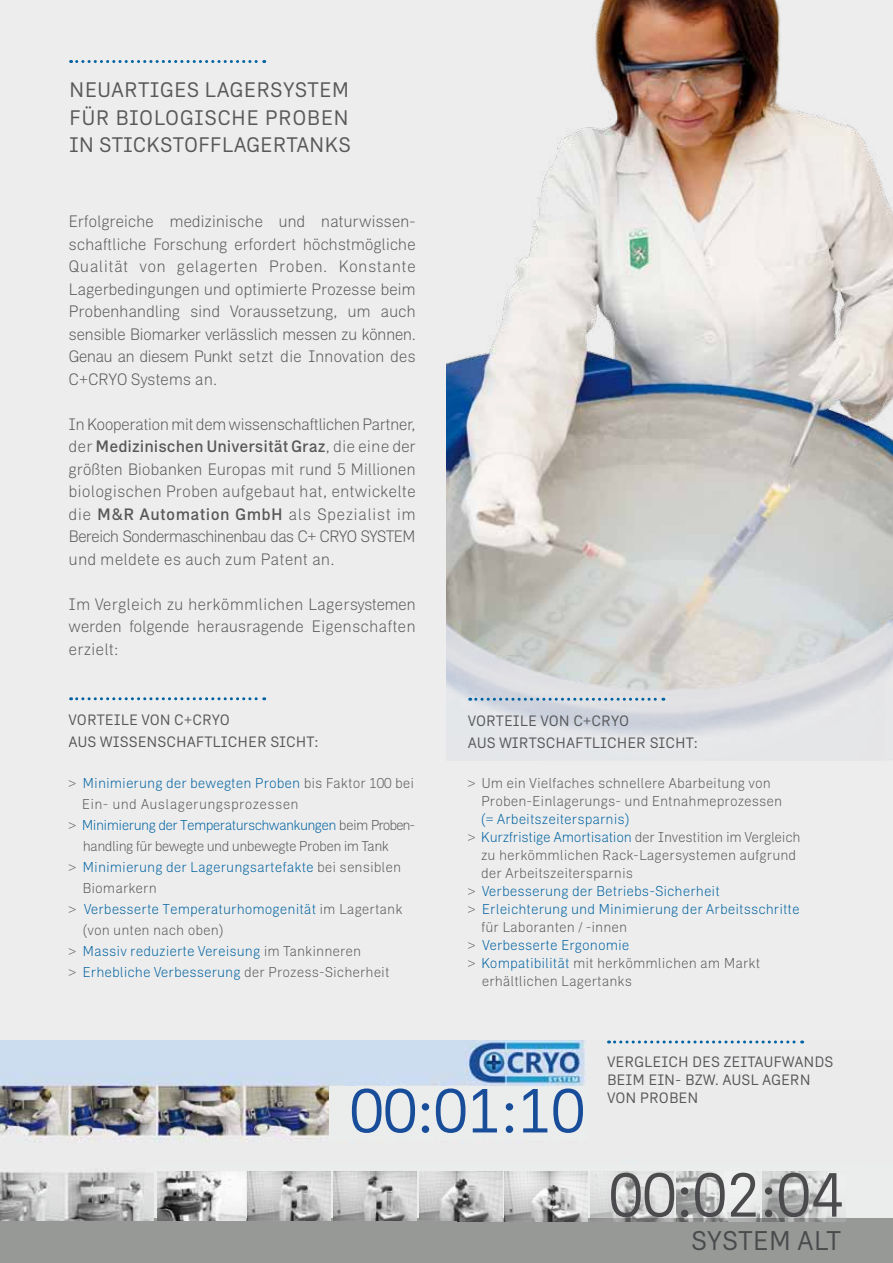
<style>
.page{position:relative;width:893px;height:1263px;background:#ededed}
.page>*{position:absolute;margin:0;border:0;box-sizing:border-box;transform-origin:0 0}
.t1{font:62.1px "Zimmer";color:#184d9a}
.t2{font:62.1px "Zimmer";color:#4b4b4d}
.t3{font:27px "Zimmer";color:#4b4b4d}
.t4{font:21px "Zimmer";letter-spacing:.01em;color:#58585a}
.t5{font:300 16.5px/22.5px "Zimmer";letter-spacing:-.02em;color:#58585a;text-align:justify}
.t6{font:15px/22.4px "Zimmer";color:#58585a}
.t7{font:300 14.25px "Zimmer";color:#0062a1}
.t8{font:300 14.25px/18px "Zimmer";color:#58585a}
.t9{font:300 14.25px "Zimmer";letter-spacing:-.02em;color:#58585a}
.t10{font:300 14.25px "Zimmer";letter-spacing:-.045em;color:#0062a1}
.t11{font:300 14.25px "Zimmer";letter-spacing:-.04em;color:#58585a}
.t12{font:300 14.25px "Zimmer";letter-spacing:.02em;color:#58585a}
.s1{font-weight:500}
.s2{color:#58585a}
.s3{color:#0062a1}
</style>
<div class="page">
<svg style="left:71px;top:60px;width:194px;height:3px"></svg>
<img style="left:446px;top:0;width:447px;height:737px">
<svg style="left:71px;top:697px;width:194px;height:3px"></svg>
<svg style="left:470px;top:698px;width:194px;height:3px"></svg>
<img style="left:0;top:1040px;width:805px;height:181px">
<div style="left:155px;top:1164px;width:738px;height:55px;background:#ebecec"></div>
<div style="left:330px;top:1086px;width:258px;height:55px;background:#ebecec"></div>
<div style="left:155px;top:1219px;width:738px;height:44px;background:#979997"></div>
<img style="left:158px;top:1172px;width:87px;height:49px">
<img style="left:248px;top:1172px;width:83px;height:49px">
<img style="left:505px;top:1172px;width:83px;height:49px">
<img style="left:334px;top:1172px;width:82px;height:49px">
<img style="left:419px;top:1172px;width:83px;height:49px">
<svg style="left:615px;top:1040px;width:188px;height:3px"></svg>
<img style="left:591px;top:1172px;width:83px;height:49px">
<img style="left:677px;top:1172px;width:83px;height:49px">
<img style="left:763px;top:1172px;width:83px;height:49px">
<div style="left:0;top:1221px;width:457px;height:42px;background:#979997"></div>
<p class="t4" style="left:69px;top:78px;width:55px">NEUARTI</p>
<p class="t4" style="left:160px;top:78px;width:110px">GES LAGERSYST</p>
<p class="t4" style="left:319px;top:78px;width:27px">EM</p>
<p class="t4" style="left:69px;top:105px;width:73px">FÜR BIOLO</p>
<p class="t4" style="left:180px;top:105px;width:113px">GISCHE PROB</p>
<p class="t4" style="left:321px;top:105px;width:25px">EN</p>
<p class="t4" style="left:69px;top:132px;width:217px">IN STICKSTOFFLAGERTAN</p>
<p class="t4" style="left:325px;top:132px;width:26px">KS</p>
<p class="t5" style="left:69px;top:210px;width:349px">Erfolgreiche medizinische und naturwissen&shy;schaftliche Forschung erfordert höchstmögliche Qualität von gelagerten Proben. Konstante Lagerbedingungen und optimierte Prozesse beim Probenhandling sind Voraussetzung, um auch sensible Biomarker verlässlich messen zu können.<br>Genau an diesem Punkt setzt die Innovation des C+CRYO Systems an.</p>
<p class="t5" style="left:69px;top:413px;width:349px">In Kooperation mit dem wissenschaftlichen Partner, der <span class="s1">Medizinischen Universität Graz</span>, die eine der größten Biobanken Europas mit rund 5 Millionen biologischen Proben aufgebaut hat, entwickelte die <span class="s1">M&amp;R Automation GmbH</span> als Spezialist im Bereich Sondermaschinenbau das C+ CRYO SYSTEM und meldete es auch zum Patent an.</p>
<p class="t5" style="left:69px;top:593px;width:349px">Im Vergleich zu herkömmlichen Lagersystemen werden folgende herausragende Eigenschaften erzielt:</p>
<p class="t6" style="left:69px;top:708px;width:19px">VORT</p>
<p class="t6" style="left:105px;top:708px;width:47px">EILE VON</p>
<p class="t6" style="left:174px;top:708px;width:57px">C+CRYO</p>
<p class="t6" style="left:69px;top:731px;width:88px">AUS WISSENSC</p>
<p class="t6" style="left:176px;top:731px;width:38px">HAFTLIC</p>
<p class="t6" style="left:238px;top:731px;width:83px">HER SICHT:</p>
<p class="t7" style="left:68px;top:775px;width:347px"><span class="s2">&gt;</span> Minimierung der bewegten Proben <span class="s2">bis Faktor 100 bei</span></p>
<p class="t12" style="left:82px;top:796px;width:219px">Ein- und Auslagerungsprozessen</p>
<p class="t10" style="left:68px;top:817px;width:348px"><span class="s2">&gt;</span> Minimierung der Temperaturschwankungen <span class="s2">beim Proben-</span></p>
<p class="t11" style="left:83px;top:838px;width:308px">handling für bewegte und unbewegte Proben im Tank</p>
<p class="t7" style="left:68px;top:859px;width:334px"><span class="s2">&gt;</span> Minimierung der Lagerungsartefakte <span class="s2">bei sensiblen</span></p>
<p class="t8" style="left:83px;top:879px;width:76px">Biomarkern</p>
<p class="t7" style="left:68px;top:901px;width:336px"><span class="s2">&gt;</span> Verbesserte Temperaturhomogenität <span class="s2">im Lagertank</span></p>
<p class="t8" style="left:83px;top:921px;width:142px">(von unten nach oben)</p>
<p class="t7" style="left:68px;top:943px;width:295px"><span class="s2">&gt;</span> Massiv reduzierte Vereisung <span class="s2">im Tankinneren</span></p>
<p class="t8" style="left:68px;top:963px;width:323px">&gt; <span class="s3">Erhebliche Verbesserung</span> der Prozess-Sicherheit</p>
<p class="t6" style="left:468px;top:709px;width:19px">VORT</p>
<p class="t6" style="left:504px;top:709px;width:47px">EILE VON</p>
<p class="t6" style="left:468px;top:709px;width:163px;text-indent:106px">C+CRYO<br>AUS WI RTSC HAFTLIC</p>
<p class="t6" style="left:617px;top:731px;width:83px">HER SICHT:</p>
<p class="t8" style="left:481px;top:774px;width:303px;text-indent:-13px">&gt; Um ein Vielfaches schnellere Abarbeitung von<br>Proben-Einlagerungs- und Entnahmeprozessen</p>
<p class="t7" style="left:481px;top:811px;width:150px">(= Arbeitszeitersparnis)</p>
<p class="t9" style="left:468px;top:829px;width:334px">&gt; <span class="s3">Kurzfristige Amortisation</span> der Investition im Vergleich</p>
<p class="t8" style="left:481px;top:846px;width:317px">zu herkömmlichen Rack-Lagersystemen aufgrund</p>
<p class="t8" style="left:481px;top:864px;width:154px">der Arbeitszeitersparnis</p>
<p class="t7" style="left:468px;top:883px;width:254px"><span class="s2">&gt;</span> Verbesserung der Betriebs-Sicherheit</p>
<p class="t7" style="left:468px;top:901px;width:334px"><span class="s2">&gt;</span> Erleichterung und Minimierung der Arbeitsschritte</p>
<p class="t8" style="left:481px;top:918px;width:148px">für Laboranten / -innen</p>
<p class="t7" style="left:468px;top:937px;width:163px"><span class="s2">&gt;</span> Verbesserte Ergonomie</p>
<p class="t8" style="left:468px;top:954px;width:294px">&gt; <span class="s3">Kompatibilität</span> mit herkömmlichen am Markt</p>
<p class="t8" style="left:482px;top:972px;width:152px">erhältlichen Lagertanks</p>
<p class="t6" style="left:607px;top:1053px;width:198px;line-height:18px">VERGLEIC H D ES ZEITAUFWANDS<br>BEIM EIN</p>
<p class="t6" style="left:675px;top:1069px;width:125px">- BZW. AUSL AGERN</p>
<h1 class="t1" style="left:350px;top:1074px;width:236px">00:01:10</h1>
<p class="t6" style="left:607px;top:1087px;width:11px">VON</p>
<p class="t6" style="left:640px;top:1087px;width:20px">PROB</p>
<p class="t6" style="left:679px;top:1087px;width:18px">EN</p>
<h1 class="t2" style="left:609px;top:1158px;width:236px">00:02:04</h1>
<h2 class="t3" style="left:691px;top:1225px;width:151px">SYSTE M ALT</h2>
</div>
